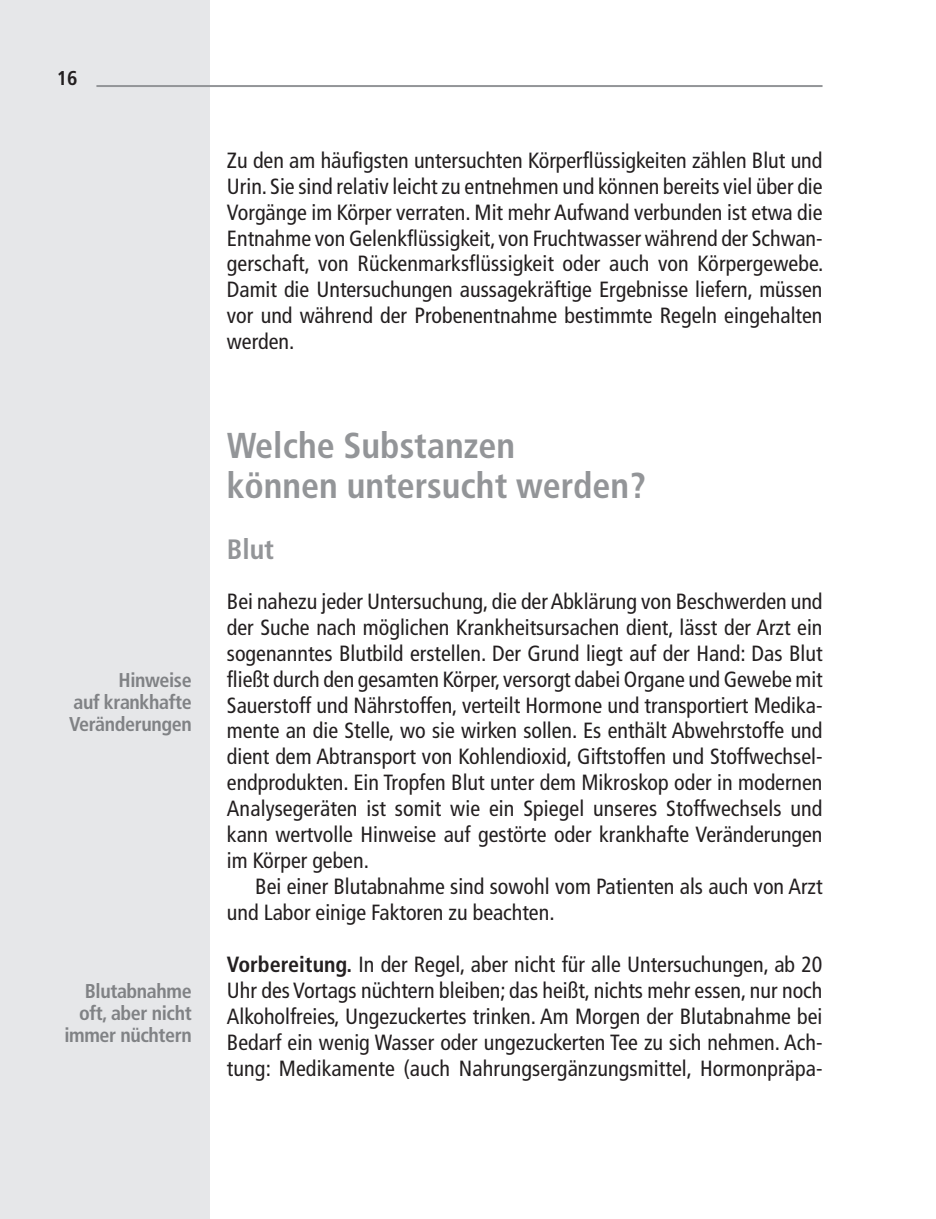
<style>
.page{position:relative;width:936px;height:1219px;background:#fff}
.page>*{position:absolute;margin:0;border:0;box-sizing:border-box;transform-origin:0 0}
.t1{font:700 condensed 36px/40px "Frutiger LT Std";color:#939598}
.t2{font:700 condensed 28px "Frutiger LT Std";color:#939598}
.t3{font:condensed 22px/26px "Frutiger LT Std";color:#231f20;text-align:justify}
.t4{font:700 condensed 20px/22px "Frutiger LT Std";letter-spacing:-.02em;color:#808285;text-align:right}
.t5{font:700 condensed 20px "Frutiger LT Std";color:#231f20}
.s1{font-weight:700}
</style>
<div class="page">
<div style="left:0;top:0;width:209px;height:1219px;background:#e6e7e9"></div>
<hr style="left:96px;top:85px;width:726px;height:2px;background:#939598">
<p class="t5" style="left:57px;top:66px;width:22px">16</p>
<p class="t4" style="left:69px;top:669px;width:124px;text-align:justify;text-indent:49px">Hinweise auf krankhafte Veränderungen</p>
<p class="t4" style="left:64px;top:980px;width:129px">Blutabnahme oft, aber nicht immer nüchtern</p>
<p class="t3" style="left:227px;top:147px;width:598px">Zu den am häufigsten untersuchten Körperflüssigkeiten zählen Blut und Urin. Sie sind relativ leicht zu entnehmen und können bereits viel über die Vorgänge im Körper verraten. Mit mehr Aufwand verbunden ist etwa die Entnahme von Gelenkflüssigkeit, von Fruchtwasser während der Schwan&shy;gerschaft, von Rückenmarksflüssigkeit oder auch von Körpergewebe.<br>Damit die Untersuchungen aussagekräftige Ergebnisse liefern, müssen vor und während der Probenentnahme bestimmte Regeln eingehalten werden.</p>
<h1 class="t1" style="left:227px;top:426px;width:420px">Welche Substanzen<br>können untersucht werden?</h1>
<p class="t2" style="left:227px;top:532px;width:49px">Blut</p>
<p class="t3" style="left:227px;top:588px;width:597px">Bei nahezu jeder Untersuchung, die der Abklärung von Beschwerden und der Suche nach möglichen Krankheitsursachen dient, lässt der Arzt ein sogenanntes Blutbild erstellen. Der Grund liegt auf der Hand: Das Blut fließt durch den gesamten Körper, versorgt dabei Organe und Gewebe mit Sauerstoff und Nährstoffen, verteilt Hormone und transportiert Medika&shy;mente an die Stelle, wo sie wirken sollen. Es enthält Abwehrstoffe und dient dem Abtransport von Kohlendioxid, Giftstoffen und Stoffwechsel&shy;endprodukten. Ein Tropfen Blut unter dem Mikroskop oder in modernen Analysegeräten ist somit wie ein Spiegel unseres Stoffwechsels und kann wertvolle Hinweise auf gestörte oder krankhafte Veränderungen im Körper geben.</p>
<p class="t3" style="left:227px;top:874px;width:597px;text-indent:28px">Bei einer Blutabnahme sind sowohl vom Patienten als auch von Arzt und Labor einige Faktoren zu beachten.</p>
<p class="t3" style="left:227px;top:951px;width:597px"><span class="s1">Vorbereitung.</span> In der Regel, aber nicht für alle Untersuchungen, ab 20<br>Uhr des Vortags nüchtern bleiben; das heißt, nichts mehr essen, nur noch Alkoholfreies, Ungezuckertes trinken. Am Morgen der Blutabnahme bei Bedarf ein wenig Wasser oder ungezuckerten Tee zu sich nehmen. Ach&shy;tung: Medikamente (auch Nahrungsergänzungsmittel, Hormonpräpa-</p>
</div>
